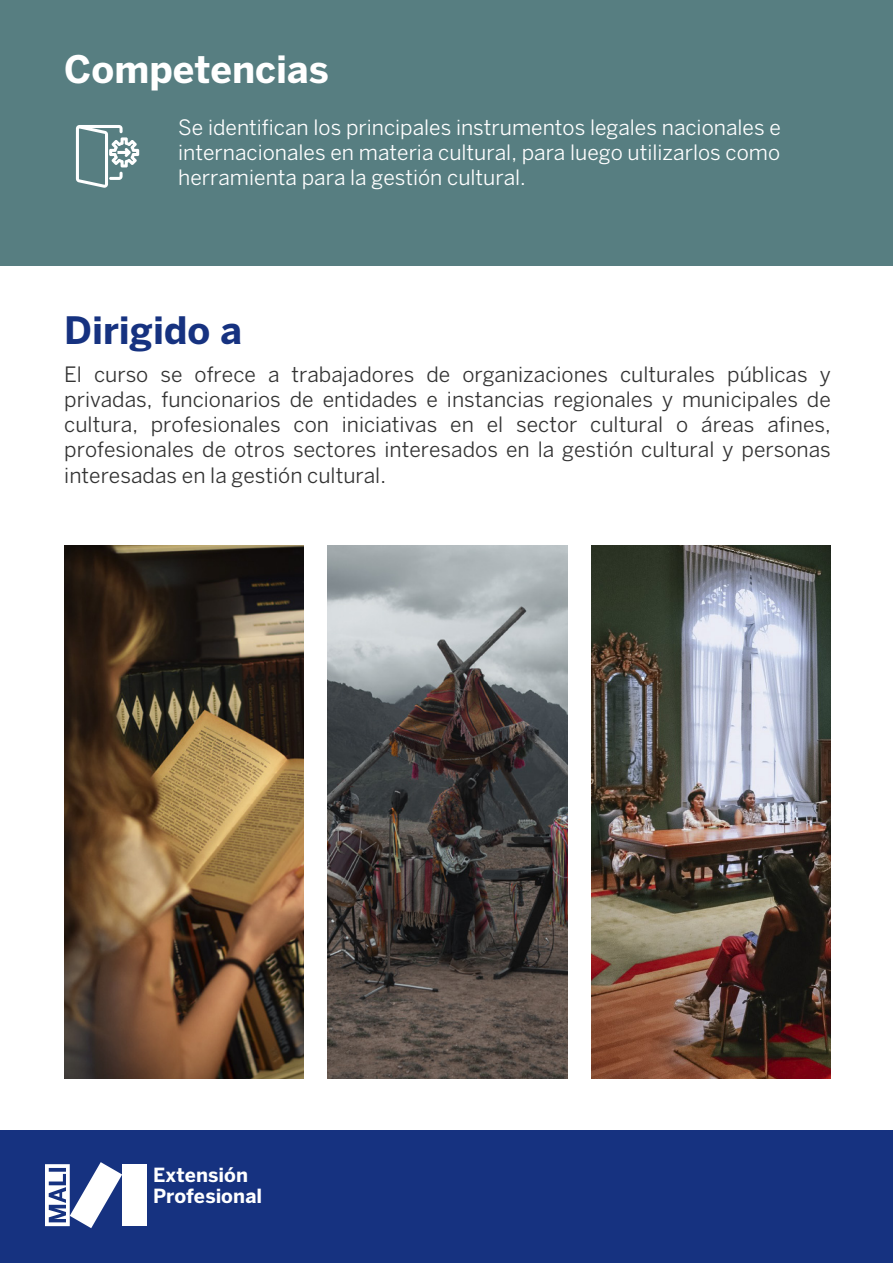
<style>
.page{position:relative;width:893px;height:1263px;background:#fff}
.page>*{position:absolute;margin:0;border:0;box-sizing:border-box;transform-origin:0 0}
.t1{font:700 37.5px "Benton Sans FB";color:#fff}
.t2{font:700 37.5px "Benton Sans FB";color:#163280}
.t3{font:21px/25.2px "Benton Sans FB";color:#333;text-align:justify}
.t4{font:21px/25.2px "Benton Sans FB";color:#fff;text-align:justify}
.t5{font:700 19.35px/20.7px "Benton Sans FB";color:#fff}
</style>
<div class="page">
<div style="left:1px;top:1px;width:892px;height:265px;background:#577e81"></div>
<div style="left:0;top:1130px;width:893px;height:133px;background:#163280"></div>
<div style="left:122px;top:1164px;width:25px;height:62px;background:#fff"></div>
<svg style="left:45px;top:1162px;width:77px;height:66px"></svg>
<svg style="left:76px;top:125px;width:63px;height:63px"></svg>
<img style="left:64px;top:545px;width:240px;height:533px">
<img style="left:328px;top:545px;width:239px;height:533px">
<img style="left:591px;top:545px;width:240px;height:533px">
<h1 class="t1" style="left:64px;top:47px;width:266px">Competencias</h1>
<p class="t4" style="left:178px;top:114px;width:604px">Se identifican los principales instrumentos legales nacionales e internacionales en materia cultural, para luego utilizarlos como herramienta para la gestión cultural.</p>
<h1 class="t2" style="left:64px;top:308px;width:179px">Dirigido a</h1>
<p class="t3" style="left:64px;top:361px;width:768px">El curso se ofrece a trabajadores de organizaciones culturales públicas y privadas, funcionarios de entidades e instancias regionales y municipales de cultura, profesionales con iniciativas en el sector cultural o áreas afines, profesionales de otros sectores interesados en la gestión cultural y personas interesadas en la gestión cultural.</p>
<p class="t5" style="left:153px;top:1164px;width:111px">Extensión<br>Profesional</p>
</div>
